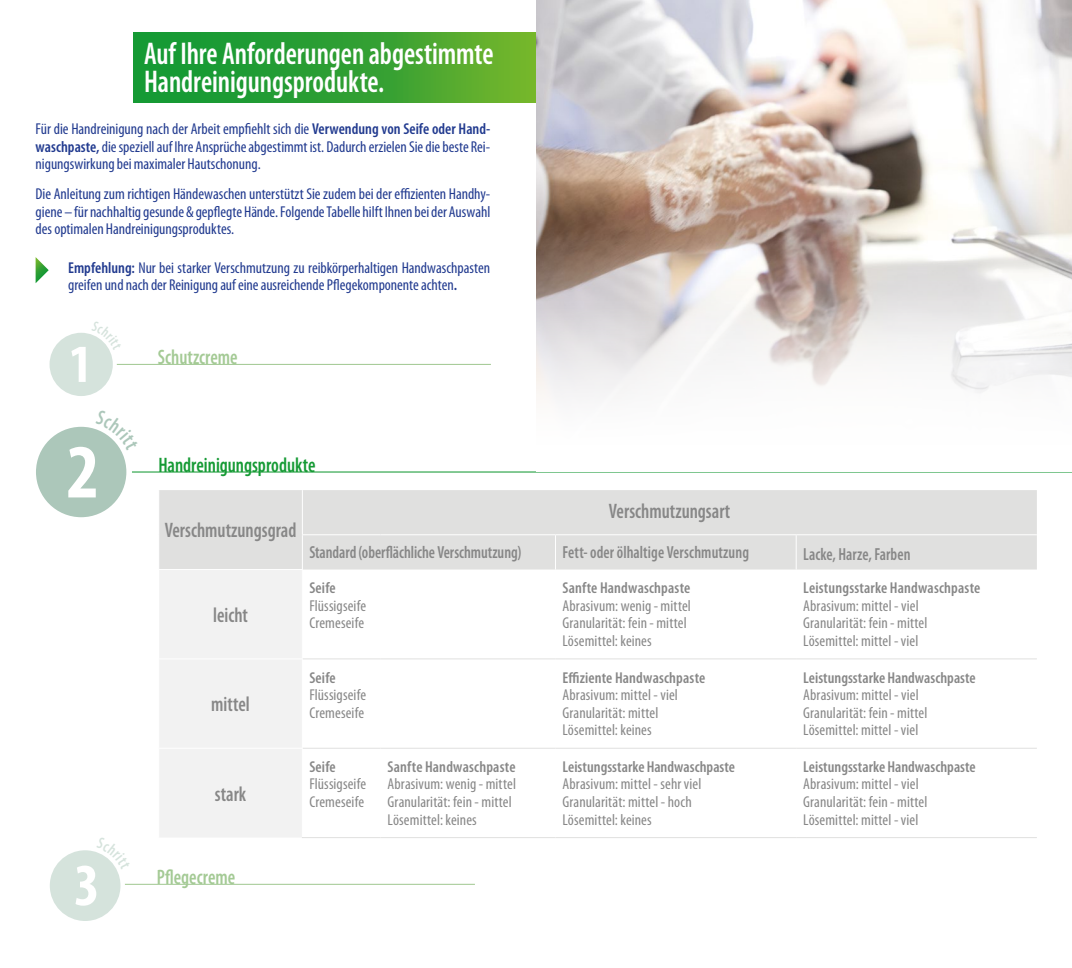
<style>
.page{position:relative;width:1072px;height:968px;background:#fff}
.page>*{position:absolute;margin:0;border:0;box-sizing:border-box;transform-origin:0 0}
.t1{font:600 condensed 31.5px/28px "Myriad Pro";color:#fff;scale:.9 1}
.t2{font:600 condensed 21px "Myriad Pro";color:#878787;scale:.9 1}
.t3{font:600 condensed 21px "Myriad Pro";color:#a4ca95;scale:.9 1}
.t4{font:600 condensed 21px "Myriad Pro";color:#159a34;scale:.9 1}
.t5{font:600 condensed 17.5px "Myriad Pro";letter-spacing:.005em;color:#878787;scale:.9 1}
.t6{font:condensed 15.75px/17.5px "Myriad Pro";letter-spacing:-.005em;color:#213a8f;text-align:justify}
.t7{font:condensed 15.75px/17.5px "Myriad Pro";letter-spacing:.01em;color:#878787}
.t8{font:600 condensed 15.75px "Myriad Pro";letter-spacing:.005em;color:#878787}
.s1{font-weight:600}
</style>
<div class="page">
<hr style="left:114px;top:471px;width:957px;height:1px;background:#159a34">
<div style="left:134px;top:33px;width:402px;height:70px;background:linear-gradient(to right,#059436,#68b02e)"></div>
<hr style="left:125px;top:883px;width:350px;height:1px;background:#a4ca95">
<hr style="left:117px;top:364px;width:374px;height:1px;background:#a4ca95">
<svg style="left:48px;top:331px;width:67px;height:67px"></svg>
<div style="left:46px;top:329px;width:71px;height:71px;border:4px solid #fff;border-radius:50%"></div>
<svg style="left:48px;top:848px;width:75px;height:75px;background:#d9e5df"></svg>
<div style="left:45px;top:845px;width:80px;height:80px;border:4px solid #fff;border-radius:50%"></div>
<div style="left:33px;top:424px;width:96px;height:96px;background:#acc7ba;border-radius:50%"></div>
<div style="left:30px;top:421px;width:102px;height:101px;border:6px solid #fff;border-radius:50%"></div>
<svg style="left:36px;top:257px;width:13px;height:26px"></svg>
<img style="left:536px;top:0;width:535px;height:45px">
<div style="left:159px;top:490px;width:877px;height:79px;background:#e0e0df"></div>
<div style="left:159px;top:569px;width:143px;height:89px;background:#f2f2f2"></div>
<div style="left:159px;top:660px;width:143px;height:177px;background:#f2f2f2"></div>
<hr style="left:158px;top:569px;width:145px;height:1px;background:#fff">
<hr style="left:302px;top:490px;width:1px;height:44px;background:#fff">
<hr style="left:302px;top:534px;width:78px;height:1px;background:#fff">
<hr style="left:302px;top:535px;width:1px;height:34px;background:#fff">
<hr style="left:380px;top:534px;width:175px;height:1px;background:#fff">
<hr style="left:555px;top:534px;width:241px;height:1px;background:#fff">
<hr style="left:555px;top:535px;width:1px;height:34px;background:#fff">
<hr style="left:796px;top:534px;width:240px;height:1px;background:#fff">
<hr style="left:795px;top:535px;width:1px;height:34px;background:#fff">
<hr style="left:158px;top:747px;width:145px;height:1px;background:#fff">
<hr style="left:303px;top:658px;width:77px;height:1px;background:#e0e0df">
<hr style="left:380px;top:658px;width:175px;height:1px;background:#e0e0df">
<hr style="left:555px;top:658px;width:241px;height:1px;background:#e0e0df">
<hr style="left:796px;top:658px;width:240px;height:1px;background:#e0e0df">
<hr style="left:303px;top:747px;width:77px;height:1px;background:#e0e0df">
<hr style="left:380px;top:747px;width:175px;height:1px;background:#e0e0df">
<hr style="left:555px;top:747px;width:241px;height:1px;background:#e0e0df">
<hr style="left:796px;top:747px;width:240px;height:1px;background:#e0e0df">
<hr style="left:302px;top:837px;width:78px;height:1px;background:#e0e0df">
<hr style="left:380px;top:837px;width:175px;height:1px;background:#e0e0df">
<hr style="left:555px;top:837px;width:241px;height:1px;background:#e0e0df">
<hr style="left:796px;top:837px;width:240px;height:1px;background:#e0e0df">
<svg style="left:536px;top:45px;width:535px;height:118px"></svg>
<svg style="left:536px;top:163px;width:535px;height:236px"></svg>
<svg style="left:71px;top:329px;width:51px;height:53px"></svg>
<svg style="left:76px;top:845px;width:54px;height:60px"></svg>
<svg style="left:68px;top:421px;width:71px;height:76px"></svg>
<h1 class="t1" style="left:144px;top:39px;width:390px">Auf Ihre Anforderungen abgestimmte<br>Handreinigungsprodukte.</h1>
<p class="t6" style="left:36px;top:120px;width:456px">Für die Handreinigung nach der Arbeit empfiehlt sich die <span class="s1">Verwendung von Seife oder Hand&shy;waschpaste,</span> die speziell auf Ihre Ansprüche abgestimmt ist. Dadurch erzielen Sie die beste Rei&shy;nigungswirkung bei maximaler Hautschonung.</p>
<p class="t6" style="left:36px;top:185px;width:456px">Die Anleitung zum richtigen Händewaschen unterstützt Sie zudem bei der effizienten Handhy&shy;giene – für nachhaltig gesunde &amp; gepflegte Hände. Folgende Tabelle hilft Ihnen bei der Auswahl des optimalen Handreinigungsproduktes.</p>
<p class="t6" style="left:68px;top:258px;width:423px"><span class="s1">Empfehlung:</span> Nur bei starker Verschmutzung zu reibkörperhaltigen Handwaschpasten greifen und nach der Reinigung auf eine ausreichende Pflegekomponente achten<span class="s1">.</span></p>
<h2 class="t3" style="left:158px;top:344px;width:90px">Schutzcreme</h2>
<h2 class="t4" style="left:158px;top:452px;width:176px">Handreinigungsprodukte</h2>
<h2 class="t2" style="left:165px;top:517px;width:148px">Verschmutzungsgrad</h2>
<h2 class="t2" style="left:609px;top:498px;width:136px">Verschmutzungsart</h2>
<h2 class="t2" style="left:213px;top:602px;width:40px">leicht</h2>
<h2 class="t2" style="left:211px;top:691px;width:44px">mittel</h2>
<h2 class="t2" style="left:215px;top:781px;width:36px">stark</h2>
<h2 class="t3" style="left:157px;top:864px;width:89px">Pflegecreme</h2>
<p class="t5" style="left:309px;top:541px;width:237px">Standard (oberflächliche Verschmutzung)</p>
<p class="t5" style="left:562px;top:541px;width:209px">Fett- oder ölhaltige Verschmutzung</p>
<p class="t5" style="left:803px;top:543px;width:121px">Lacke, Harze, Farben</p>
<p class="t8" style="left:309px;top:578px;width:28px">Seife</p>
<p class="t7" style="left:309px;top:596px;width:58px">Flüssigseife<br>Cremeseife</p>
<p class="t8" style="left:309px;top:667px;width:28px">Seife</p>
<p class="t7" style="left:309px;top:686px;width:58px">Flüssigseife<br>Cremeseife</p>
<p class="t8" style="left:309px;top:757px;width:28px">Seife</p>
<p class="t7" style="left:309px;top:775px;width:58px">Flüssigseife<br>Cremeseife</p>
<p class="t8" style="left:387px;top:757px;width:129px">Sanfte Handwaschpaste</p>
<p class="t7" style="left:387px;top:775px;width:130px">Abrasivum: wenig - mittel<br>Granularität: fein - mittel<br>Lösemittel: keines</p>
<p class="t8" style="left:562px;top:578px;width:129px">Sanfte Handwaschpaste</p>
<p class="t7" style="left:562px;top:596px;width:130px">Abrasivum: wenig - mittel<br>Granularität: fein - mittel<br>Lösemittel: keines</p>
<p class="t8" style="left:562px;top:667px;width:144px">Effiziente Handwaschpaste</p>
<p class="t7" style="left:562px;top:686px;width:117px">Abrasivum: mittel - viel<br>Granularität: mittel<br>Lösemittel: keines</p>
<p class="t8" style="left:562px;top:757px;width:174px">Leistungsstarke Handwaschpaste</p>
<p class="t7" style="left:562px;top:775px;width:140px">Abrasivum: mittel - sehr viel<br>Granularität: mittel - hoch<br>Lösemittel: keines</p>
<p class="t8" style="left:803px;top:578px;width:179px">Leistungsstarke Handwaschpaste</p>
<p class="t7" style="left:803px;top:596px;width:126px">Abrasivum: mittel - viel<br>Granularität: fein - mittel<br>Lösemittel: mittel - viel</p>
<p class="t8" style="left:803px;top:667px;width:174px">Leistungsstarke Handwaschpaste</p>
<p class="t7" style="left:803px;top:686px;width:126px">Abrasivum: mittel - viel<br>Granularität: fein - mittel<br>Lösemittel: mittel - viel</p>
<p class="t8" style="left:803px;top:757px;width:174px">Leistungsstarke Handwaschpaste</p>
<p class="t7" style="left:803px;top:775px;width:126px">Abrasivum: mittel - viel<br>Granularität: fein - mittel<br>Lösemittel: mittel - viel</p>
</div>
